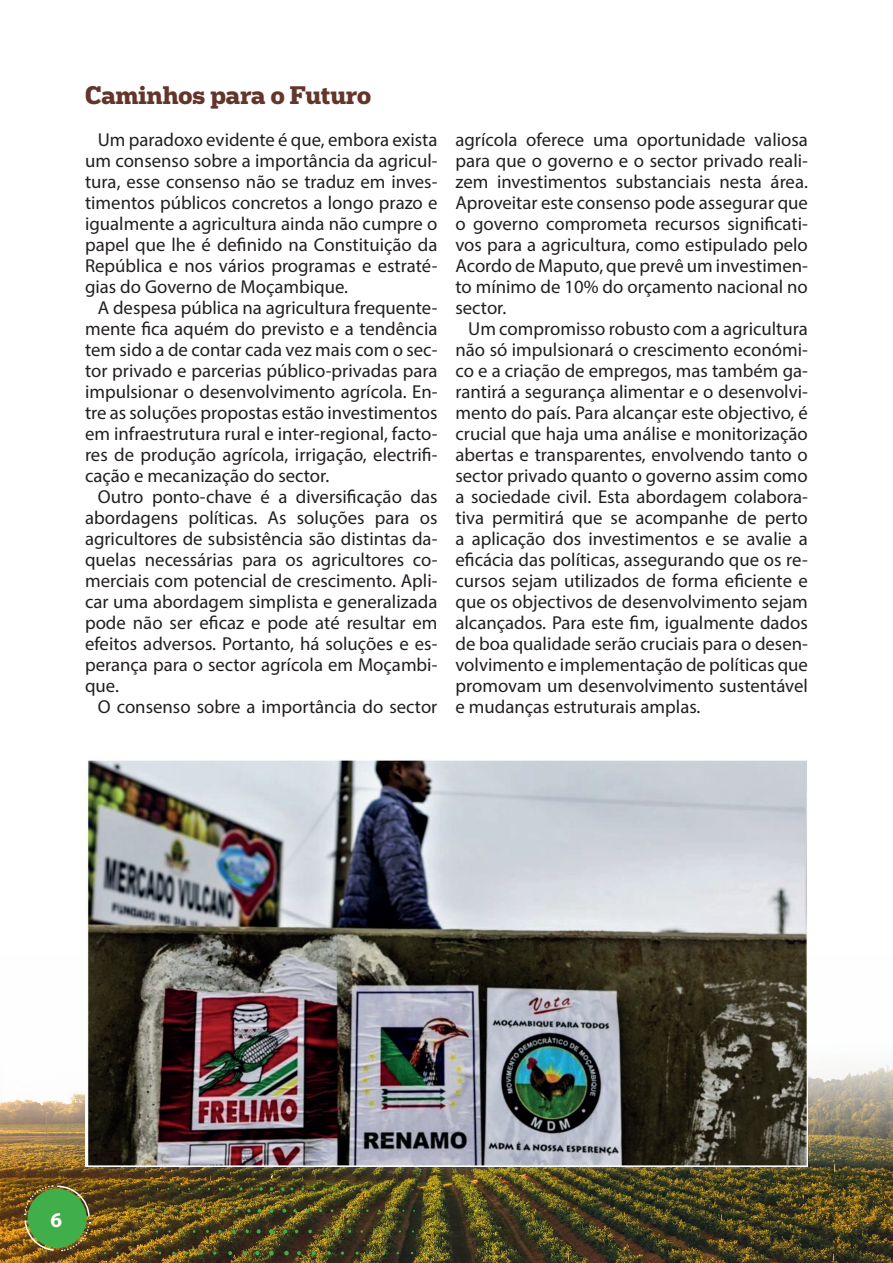
<style>
.page{position:relative;width:893px;height:1263px;background:#fff}
.page>*{position:absolute;margin:0;border:0;box-sizing:border-box;transform-origin:0 0}
.t1{font:700 24px "Popular";color:#64352a}
.t2{font:700 21px "Myriad Pro";color:#fff}
.t3{font:18.75px/21px "Myriad Pro";color:#231f20;text-align:justify}
</style>
<div class="page">
<img style="left:0;top:1065px;width:893px;height:198px">
<img style="left:23px;top:1185px;width:68px;height:67px">
<svg style="left:269px;top:1250px;width:5px;height:5px"></svg>
<svg style="left:255px;top:1251px;width:5px;height:4px"></svg>
<svg style="left:243px;top:1251px;width:4px;height:4px"></svg>
<svg style="left:228px;top:1251px;width:4px;height:4px"></svg>
<svg style="left:213px;top:1251px;width:3px;height:4px"></svg>
<svg style="left:200px;top:1251px;width:3px;height:4px"></svg>
<svg style="left:284px;top:1251px;width:5px;height:4px"></svg>
<svg style="left:297px;top:1251px;width:4px;height:4px"></svg>
<svg style="left:312px;top:1251px;width:4px;height:4px"></svg>
<svg style="left:327px;top:1251px;width:4px;height:4px"></svg>
<svg style="left:341px;top:1251px;width:3px;height:4px"></svg>
<svg style="left:269px;top:1229px;width:5px;height:5px"></svg>
<svg style="left:257px;top:1229px;width:4px;height:4px"></svg>
<svg style="left:232px;top:1229px;width:4px;height:4px"></svg>
<svg style="left:283px;top:1229px;width:4px;height:4px"></svg>
<svg style="left:308px;top:1229px;width:4px;height:4px"></svg>
<svg style="left:269px;top:1208px;width:4px;height:5px"></svg>
<svg style="left:258px;top:1209px;width:3px;height:4px"></svg>
<svg style="left:282px;top:1209px;width:4px;height:4px"></svg>
<svg style="left:293px;top:1209px;width:4px;height:3px"></svg>
<svg style="left:270px;top:1187px;width:3px;height:4px"></svg>
<svg style="left:260px;top:1187px;width:3px;height:4px"></svg>
<svg style="left:281px;top:1187px;width:3px;height:4px"></svg>
<img style="left:85px;top:760px;width:723px;height:407px">
<p class="t1" style="left:85px;top:80px;width:287px">Caminhos para o Futuro</p>
<p class="t3" style="left:85px;top:129px;width:354px;text-indent:13px">Um paradoxo evidente é que, embora exista um consenso sobre a importância da agricul&shy;tura, esse consenso não se traduz em inves&shy;timentos públicos concretos a longo prazo e igualmente a agricultura ainda não cumpre o papel que lhe é definido na Constituição da República e nos vários programas e estraté&shy;gias do Governo de Moçambique.</p>
<p class="t3" style="left:85px;top:297px;width:354px;text-indent:13px">A despesa pública na agricultura frequente&shy;mente fica aquém do previsto e a tendência tem sido a de contar cada vez mais com o sec&shy;tor privado e parcerias público-privadas para impulsionar o desenvolvimento agrícola. En&shy;tre as soluções propostas estão investimentos em infraestrutura rural e inter-regional, facto&shy;res de produção agrícola, irrigação, electrifi&shy;cação e mecanização do sector.</p>
<p class="t3" style="left:85px;top:486px;width:354px;text-indent:13px">Outro ponto-chave é a diversificação das abordagens políticas. As soluções para os agricultores de subsistência são distintas da&shy;quelas necessárias para os agricultores co&shy;merciais com potencial de crescimento. Apli&shy;car uma abordagem simplista e generalizada pode não ser eficaz e pode até resultar em efeitos adversos. Portanto, há soluções e es&shy;perança para o sector agrícola em Moçambi&shy;que.</p>
<p class="t3" style="left:98px;top:696px;width:341px">O consenso sobre a importância do sector</p>
<p class="t3" style="left:455px;top:129px;width:354px">agrícola oferece uma oportunidade valiosa para que o governo e o sector privado reali&shy;zem investimentos substanciais nesta área.<br>Aproveitar este consenso pode assegurar que o governo comprometa recursos significati&shy;vos para a agricultura, como estipulado pelo Acordo de Maputo, que prevê um investimen&shy;to mínimo de 10% do orçamento nacional no sector.</p>
<p class="t3" style="left:455px;top:318px;width:354px;text-indent:13px">Um compromisso robusto com a agricultura não só impulsionará o crescimento económi&shy;co e a criação de empregos, mas também ga&shy;rantirá a segurança alimentar e o desenvolvi&shy;mento do país. Para alcançar este objectivo, é crucial que haja uma análise e monitorização abertas e transparentes, envolvendo tanto o sector privado quanto o governo assim como a sociedade civil. Esta abordagem colabora&shy;tiva permitirá que se acompanhe de perto a aplicação dos investimentos e se avalie a eficácia das políticas, assegurando que os re&shy;cursos sejam utilizados de forma eficiente e que os objectivos de desenvolvimento sejam alcançados. Para este fim, igualmente dados de boa qualidade serão cruciais para o desen&shy;volvimento e implementação de políticas que promovam um desenvolvimento sustentável e mudanças estruturais amplas.</p>
<p class="t2" style="left:50px;top:1206px;width:13px">6</p>
</div>
